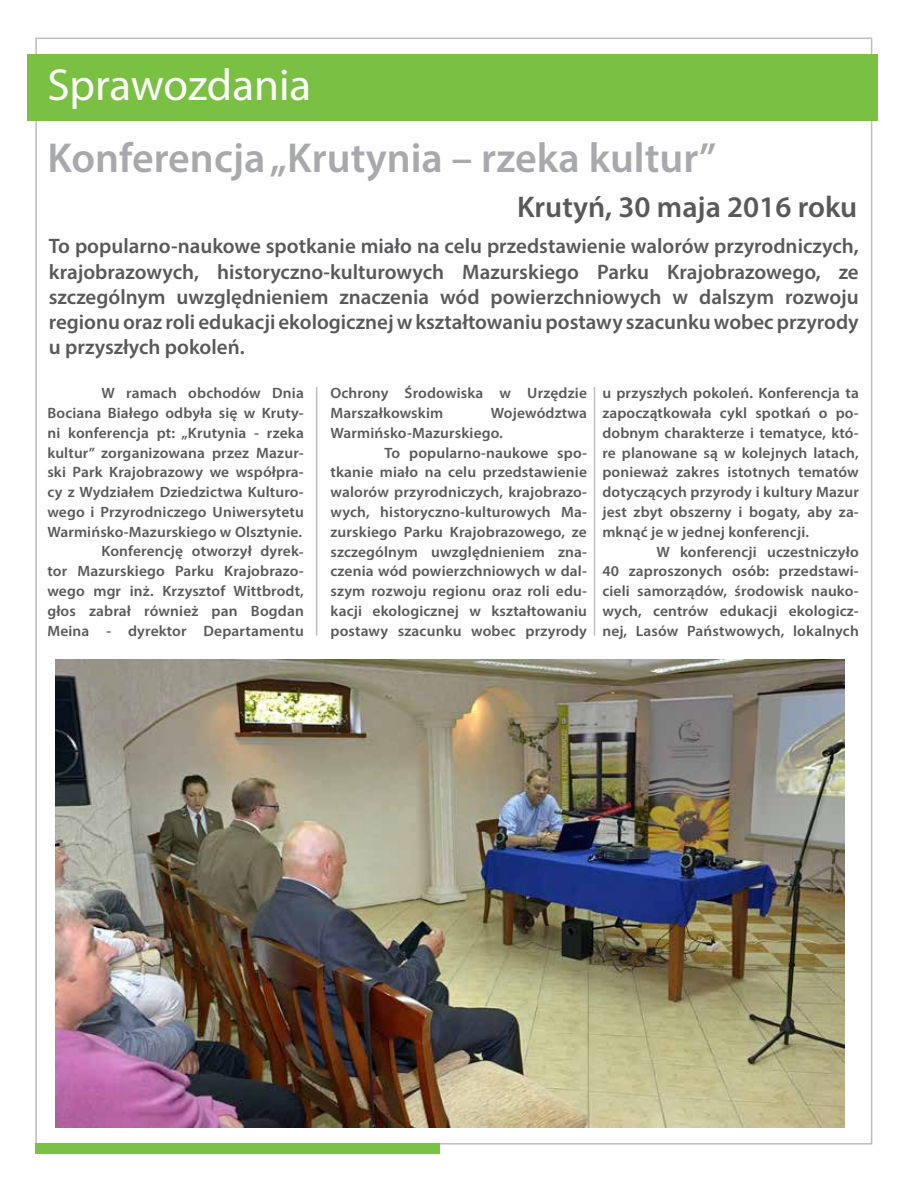
<style>
.page{position:relative;width:918px;height:1188px;background:#fff}
.page>*{position:absolute;margin:0;border:0;box-sizing:border-box;transform-origin:0 0}
.t1{font:45px "Myriad Pro";color:#fff}
.t2{font:600 42px "Myriad Pro";color:#a7a9ac}
.t3{font:600 30px "Myriad Pro";color:#58595b}
.t4{font:600 21px/25.2px "Myriad Pro";color:#58595b;text-align:justify}
.t5{font:600 15px/19.8px "Myriad Pro";letter-spacing:.01em;color:#58595b;text-align:justify}
</style>
<div class="page">
<div style="left:28px;top:54px;width:850px;height:66px;background:#7ac143"></div>
<hr style="left:594px;top:387px;width:1px;height:249px;background:#bcbec0">
<hr style="left:316px;top:387px;width:1px;height:249px;background:#bcbec0">
<div style="left:35px;top:1143px;width:405px;height:10px;background:#7bc143"></div>
<img style="left:55px;top:659px;width:789px;height:469px">
<h1 class="t1" style="left:47px;top:57px;width:265px">Sprawozdania</h1>
<h2 class="t2" style="left:47px;top:131px;width:671px">Konferencja „Krutynia – rzeka kultur”</h2>
<h3 class="t3" style="left:517px;top:188px;width:342px">Krutyń, 30 maja 2016 roku</h3>
<p class="t4" style="left:49px;top:233px;width:812px">To popularno-naukowe spotkanie miało na celu przedstawienie walorów przyrodniczych, krajobrazowych, historyczno-kulturowych Mazurskiego Parku Krajobrazowego, ze szczególnym uwzględnieniem znaczenia wód powierzchniowych w dalszym rozwoju regionu oraz roli edukacji ekologicznej w kształtowaniu postawy szacunku wobec przyrody u przyszłych pokoleń.</p>
<p class="t5" style="left:47px;top:383px;width:258px;text-align:right">W ramach obchodów Dnia Bociana Białego odbyła się w Kruty&shy;ni konferencja pt: „Krutynia - rzeka kultur” zorganizowana przez Mazur&shy;ski Park Krajobrazowy we współpra&shy;cy z Wydziałem Dziedzictwa Kulturo&shy;wego i Przyrodniczego Uniwersytetu Warmińsko-Mazurskiego w Olsztynie.<br>Konferencję otworzył dyrek-<br>tor Mazurskiego Parku Krajobrazo&shy;wego mgr inż. Krzysztof Wittbrodt, głos zabrał również pan Bogdan Meina - dyrektor Departamentu</p>
<p class="t5" style="left:330px;top:383px;width:258px">Ochrony Środowiska w Urzędzie<br>Marszałkowskim</p>
<p class="t5" style="left:330px;top:403px;width:258px;text-indent:160px">Województwa<br>Warmińsko-Mazurskiego.</p>
<p class="t5" style="left:330px;top:442px;width:258px;text-indent:54px">To popularno-naukowe spo&shy;tkanie miało na celu przedstawienie walorów przyrodniczych, krajobrazo&shy;wych, historyczno-kulturowych Ma&shy;zurskiego Parku Krajobrazowego, ze szczególnym uwzględnieniem zna&shy;czenia wód powierzchniowych w dal&shy;szym rozwoju regionu oraz roli edu&shy;kacji ekologicznej w kształtowaniu postawy szacunku wobec przyrody</p>
<p class="t5" style="left:602px;top:383px;width:258px">u przyszłych pokoleń. Konferencja ta zapoczątkowała cykl spotkań o po&shy;dobnym charakterze i tematyce, któ&shy;re planowane są w kolejnych latach, ponieważ zakres istotnych tematów dotyczących przyrody i kultury Mazur jest zbyt obszerny i bogaty, aby za&shy;mknąć je w jednej konferencji.</p>
<p class="t5" style="left:602px;top:541px;width:258px;text-indent:54px">W konferencji uczestniczyło 40 zaproszonych osób: przedstawi&shy;cieli samorządów, środowisk nauko&shy;wych, centrów edukacji ekologicz&shy;nej, Lasów Państwowych, lokalnych</p>
</div>
